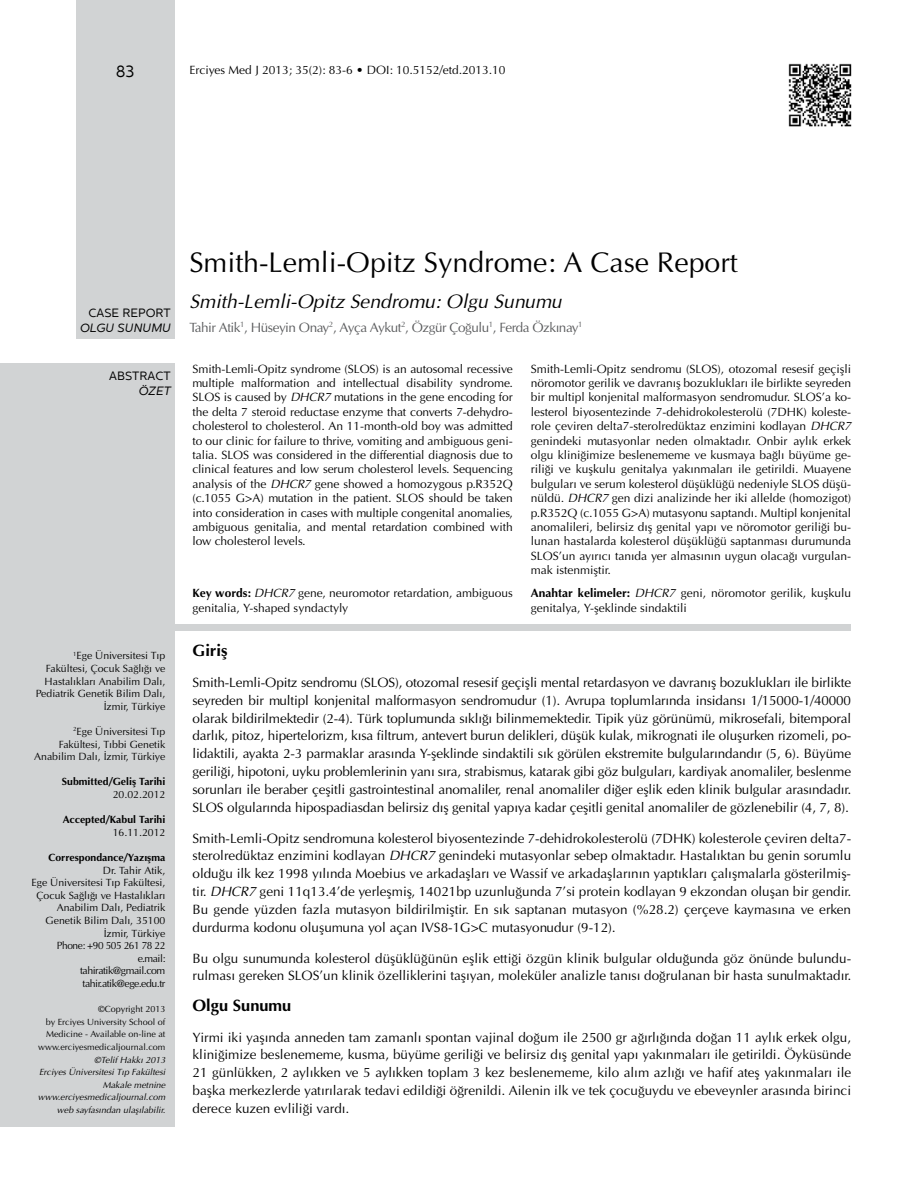
<style>
.page{position:relative;width:915px;height:1191px;background:#fff}
.page>*{position:absolute;margin:0;border:0;box-sizing:border-box;transform-origin:0 0}
.t1{font:28.5px "Optima Normal Tr";color:#000}
.t2{font:19.5px "Optima Italic Tr";color:#000}
.t3{font:16.5px "Optima Bold Tr";color:#000}
.t4{font:16.5px "Centrale Sans";color:#000}
.t5{font:13.5px/17.9px "Optima Normal Tr";color:#000;text-align:justify}
.t6{font:13.5px "Optima Normal Tr";letter-spacing:-.035em;color:#58595b}
.t7{font:12px/14.4px "Optima Normal Tr";color:#000;text-align:justify}
.t8{font:12px "Centrale Sans";color:#000}
.t9{font:italic 12px "Centrale Sans";color:#000}
.t10{font:10.5px/12.6px "Optima Normal Tr";color:#000;text-align:right}
.t11{font:10.5px "Optima Bold Tr";color:#000}
.t12{font:9px/12.6px "Optima Italic Tr";color:#000;text-align:right}
.t13{font:9px/12.6px "Optima Normal Tr";color:#000;text-align:right}
.s1{font-family:"Optima Italic Tr"}
.s2{font-family:"Optima Bold Tr"}
</style>
<div class="page">
<div style="left:76px;top:0;width:98px;height:338px;background:#d1d3d4"></div>
<div style="left:0;top:364px;width:174px;height:763px;background:#d1d3d4"></div>
<div style="left:174px;top:624px;width:676px;height:7px;background:#d1d3d4"></div>
<img style="left:788px;top:63px;width:64px;height:64px">
<p class="t4" style="left:116px;top:62px;width:20px">83</p>
<p class="t7" style="left:189px;top:62px;width:317px">Erciyes Med J 2013; 35(2): 83-6 • DOI: 10.5152/etd.2013.10</p>
<p class="t8" style="left:88px;top:306px;width:84px">CASE REPORT</p>
<p class="t9" style="left:80px;top:321px;width:92px">OLGU SUNUMU</p>
<p class="t8" style="left:109px;top:369px;width:63px">ABSTRACT</p>
<p class="t9" style="left:138px;top:384px;width:34px">ÖZET</p>
<p class="t10" style="left:36px;top:649px;width:131px"><sup>1</sup>Ege Üniversitesi Tıp<br>Fakültesi, Çocuk Sağlığı ve<br>Hastalıkları Anabilim Dalı,<br>Pediatrik Genetik Bilim Dalı,<br>İzmir, Türkiye</p>
<p class="t10" style="left:34px;top:725px;width:133px"><sup>2</sup>Ege Üniversitesi Tıp<br>Fakültesi, Tıbbi Genetik<br>Anabilim Dalı, İzmir, Türkiye</p>
<p class="t11" style="left:62px;top:775px;width:105px">Submitted/Geliş Tarihi</p>
<p class="t10" style="left:113px;top:788px;width:54px">20.02.2012</p>
<p class="t11" style="left:63px;top:813px;width:104px">Accepted/Kabul Tarihi</p>
<p class="t10" style="left:113px;top:826px;width:54px">16.11.2012</p>
<p class="t11" style="left:48px;top:851px;width:118px">Correspondance/Yazışma</p>
<p class="t10" style="left:32px;top:863px;width:135px">Dr. Tahir Atik,<br>Ege Üniversitesi Tıp Fakültesi,<br>Çocuk Sağlığı ve Hastalıkları<br>Anabilim Dalı, Pediatrik<br>Genetik Bilim Dalı, 35100<br>İzmir, Türkiye<br>Phone: +90 505 261 78 22 e.mail:<br>tahiratik@gmail.com tahir.atik@ege.edu.tr</p>
<p class="t13" style="left:38px;top:1003px;width:129px">©Copyright 2013<br>by Erciyes University School of<br>Medicine - Available on-line at www.erciyesmedicaljournal.com</p>
<p class="t12" style="left:38px;top:1053px;width:129px">©Telif Hakkı 2013<br>Erciyes Üniversitesi Tıp Fakültesi<br>Makale metnine www.erciyesmedicaljournal.com web sayfasından ulaşılabilir.</p>
<h1 class="t1" style="left:189px;top:246px;width:549px">Smith-Lemli-Opitz Syndrome: A Case Report</h1>
<h2 class="t2" style="left:189px;top:290px;width:373px">Smith-Lemli-Opitz Sendromu: Olgu Sunumu</h2>
<p class="t6" style="left:189px;top:319px;width:394px">Tahir Atik<sup>1</sup>, Hüseyin Onay<sup>2</sup>, Ayça Aykut<sup>2</sup>, Özgür Çoğulu<sup>1</sup>, Ferda Özkınay<sup>1</sup></p>
<p class="t7" style="left:192px;top:361px;width:321px">Smith-Lemli-Opitz syndrome (SLOS) is an autosomal recessive multiple malformation and intellectual disability syndrome.<br>SLOS is caused by <span class="s1">DHCR7</span> mutations in the gene encoding for the delta 7 steroid reductase enzyme that converts 7-dehydro&shy;cholesterol to cholesterol. An 11-month-old boy was admitted to our clinic for failure to thrive, vomiting and ambiguous geni&shy;talia. SLOS was considered in the differential diagnosis due to clinical features and low serum cholesterol levels. Sequencing analysis of the <span class="s1">DHCR7</span> gene showed a homozygous p.R352Q (c.1055 G&gt;A) mutation in the patient. SLOS should be taken into consideration in cases with multiple congenital anomalies, ambiguous genitalia, and mental retardation combined with low cholesterol levels.</p>
<p class="t7" style="left:192px;top:586px;width:321px"><span class="s2">Key words:</span> <span class="s1">DHCR7</span> gene, neuromotor retardation, ambiguous genitalia, Y-shaped syndactyly</p>
<p class="t7" style="left:530px;top:361px;width:321px">Smith-Lemli-Opitz sendromu (SLOS), otozomal resesif geçişli nöromotor gerilik ve davranış bozuklukları ile birlikte seyreden bir multipl konjenital malformasyon sendromudur. SLOS’a ko&shy;lesterol biyosentezinde 7-dehidrokolesterolü (7DHK) koleste&shy;role çeviren delta7-sterolredüktaz enzimini kodlayan <span class="s1">DHCR7 </span>genindeki mutasyonlar neden olmaktadır. Onbir aylık erkek olgu kliniğimize beslenememe ve kusmaya bağlı büyüme ge&shy;riliği ve kuşkulu genitalya yakınmaları ile getirildi. Muayene bulguları ve serum kolesterol düşüklüğü nedeniyle SLOS düşü&shy;nüldü. <span class="s1">DHCR7</span> gen dizi analizinde her iki allelde (homozigot) p.R352Q (c.1055 G&gt;A) mutasyonu saptandı. Multipl konjenital anomalileri, belirsiz dış genital yapı ve nöromotor geriliği bu&shy;lunan hastalarda kolesterol düşüklüğü saptanması durumunda SLOS’un ayırıcı tanıda yer almasının uygun olacağı vurgulan&shy;mak istenmiştir.</p>
<p class="t7" style="left:530px;top:586px;width:321px"><span class="s2">Anahtar kelimeler:</span> <span class="s1">DHCR7</span> geni, nöromotor gerilik, kuşkulu genitalya, Y-şeklinde sindaktili</p>
<p class="t3" style="left:192px;top:640px;width:36px">Giriş</p>
<p class="t5" style="left:192px;top:673px;width:660px">Smith-Lemli-Opitz sendromu (SLOS), otozomal resesif geçişli mental retardasyon ve davranış bozuklukları ile birlikte seyreden bir multipl konjenital malformasyon sendromudur (1). Avrupa toplumlarında insidansı 1/15000-1/40000 olarak bildirilmektedir (2-4). Türk toplumunda sıklığı bilinmemektedir. Tipik yüz görünümü, mikrosefali, bitemporal darlık, pitoz, hipertelorizm, kısa filtrum, antevert burun delikleri, düşük kulak, mikrognati ile oluşurken rizomeli, po&shy;lidaktili, ayakta 2-3 parmaklar arasında Y-şeklinde sindaktili sık görülen ekstremite bulgularındandır (5, 6). Büyüme geriliği, hipotoni, uyku problemlerinin yanı sıra, strabismus, katarak gibi göz bulguları, kardiyak anomaliler, beslenme sorunları ile beraber çeşitli gastrointestinal anomaliler, renal anomaliler diğer eşlik eden klinik bulgular arasındadır.<br>SLOS olgularında hipospadiasdan belirsiz dış genital yapıya kadar çeşitli genital anomaliler de gözlenebilir (4, 7, 8).</p>
<p class="t5" style="left:192px;top:829px;width:660px">Smith-Lemli-Opitz sendromuna kolesterol biyosentezinde 7-dehidrokolesterolü (7DHK) kolesterole çeviren delta7- sterolredüktaz enzimini kodlayan <span class="s1">DHCR7</span> genindeki mutasyonlar sebep olmaktadır. Hastalıktan bu genin sorumlu olduğu ilk kez 1998 yılında Moebius ve arkadaşları ve Wassif ve arkadaşlarının yaptıkları çalışmalarla gösterilmiş&shy;tir. <span class="s1">DHCR7</span> geni 11q13.4’de yerleşmiş, 14021bp uzunluğunda 7’si protein kodlayan 9 ekzondan oluşan bir gendir.<br>Bu gende yüzden fazla mutasyon bildirilmiştir. En sık saptanan mutasyon (%28.2) çerçeve kaymasına ve erken durdurma kodonu oluşumuna yol açan IVS8-1G&gt;C mutasyonudur (9-12).</p>
<p class="t5" style="left:192px;top:949px;width:660px">Bu olgu sunumunda kolesterol düşüklüğünün eşlik ettiği özgün klinik bulgular olduğunda göz önünde bulundu&shy;rulması gereken SLOS’un klinik özelliklerini taşıyan, moleküler analizle tanısı doğrulanan bir hasta sunulmaktadır.</p>
<p class="t3" style="left:192px;top:995px;width:100px">Olgu Sunumu</p>
<p class="t5" style="left:192px;top:1028px;width:660px">Yirmi iki yaşında anneden tam zamanlı spontan vajinal doğum ile 2500 gr ağırlığında doğan 11 aylık erkek olgu, kliniğimize beslenememe, kusma, büyüme geriliği ve belirsiz dış genital yapı yakınmaları ile getirildi. Öyküsünde 21 günlükken, 2 aylıkken ve 5 aylıkken toplam 3 kez beslenememe, kilo alım azlığı ve hafif ateş yakınmaları ile başka merkezlerde yatırılarak tedavi edildiği öğrenildi. Ailenin ilk ve tek çocuğuydu ve ebeveynler arasında birinci derece kuzen evliliği vardı.</p>
</div>
